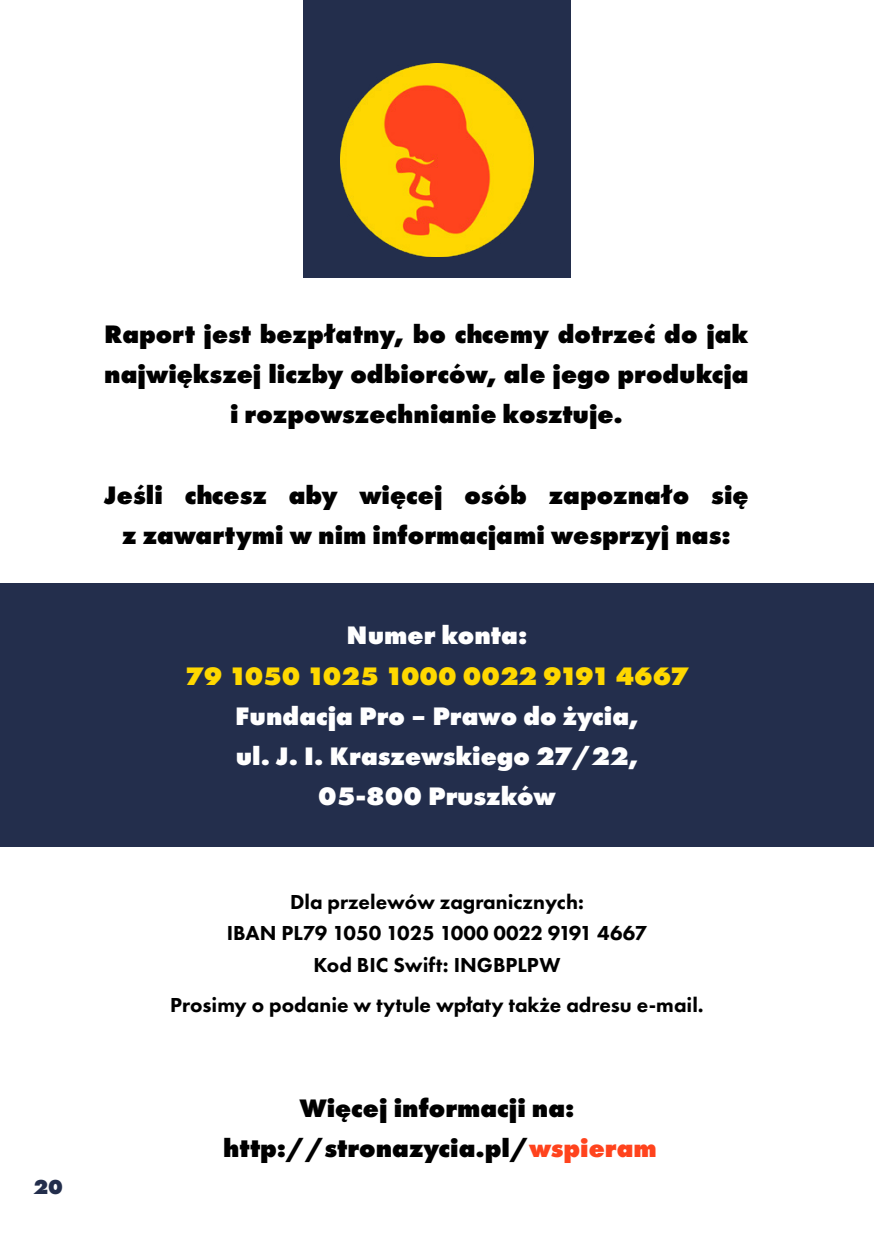
<style>
.page{position:relative;width:874px;height:1241px;background:#fff}
.page>*{position:absolute;margin:0;border:0;box-sizing:border-box;transform-origin:0 0}
.t1{font:800 26.25px/40.2px "Futura PT";color:#000;text-align:center}
.t2{font:800 26.25px/40.2px "Futura PT";color:#fff;text-align:center}
.t3{font:800 26.25px "Futura PT";color:#ffd800}
.t4{font:800 21px/31.5px "Futura PT";color:#000;text-align:center}
.t5{font:800 21px "Futura PT";color:#232e4c}
.s1{color:#ff431d}
</style>
<div class="page">
<div style="left:303px;top:0;width:267px;height:278px;background:#232e4c"></div>
<div style="left:0;top:583px;width:873px;height:263px;background:#232e4c"></div>
<img style="left:340px;top:63px;width:193px;height:193px">
<p class="t5" style="left:33px;top:1173px;width:31px">20</p>
<p class="t1" style="left:104px;top:313px;width:645px">Raport jest bezpłatny, bo chcemy dotrzeć do jak największej liczby odbiorców, ale jego produkcja i rozpowszechnianie kosztuje.</p>
<p class="t1" style="left:104px;top:474px;width:645px">Jeśli chcesz aby więcej osób zapoznało się z zawartymi w nim informacjami wesprzyj nas:</p>
<p class="t2" style="left:346px;top:614px;width:182px">Numer konta:</p>
<p class="t3" style="left:185px;top:659px;width:505px">79 1050 1025 1000 0022 9191 4667</p>
<p class="t2" style="left:235px;top:695px;width:404px">Fundacja Pro – Prawo do życia, ul. J. I. Kraszewskiego 27/22,<br>05-800 Pruszków</p>
<p class="t4" style="left:226px;top:885px;width:422px">Dla przelewów zagranicznych:<br>IBAN PL79 1050 1025 1000 0022 9191 4667<br>Kod BIC Swift: INGBPLPW</p>
<p class="t4" style="left:170px;top:988px;width:534px">Prosimy o podanie w tytule wpłaty także adresu e-mail.</p>
<p class="t1" style="left:223px;top:1087px;width:435px">Więcej informacji na: http://stronazycia.pl/<span class="s1">wspieram</span></p>
</div>
